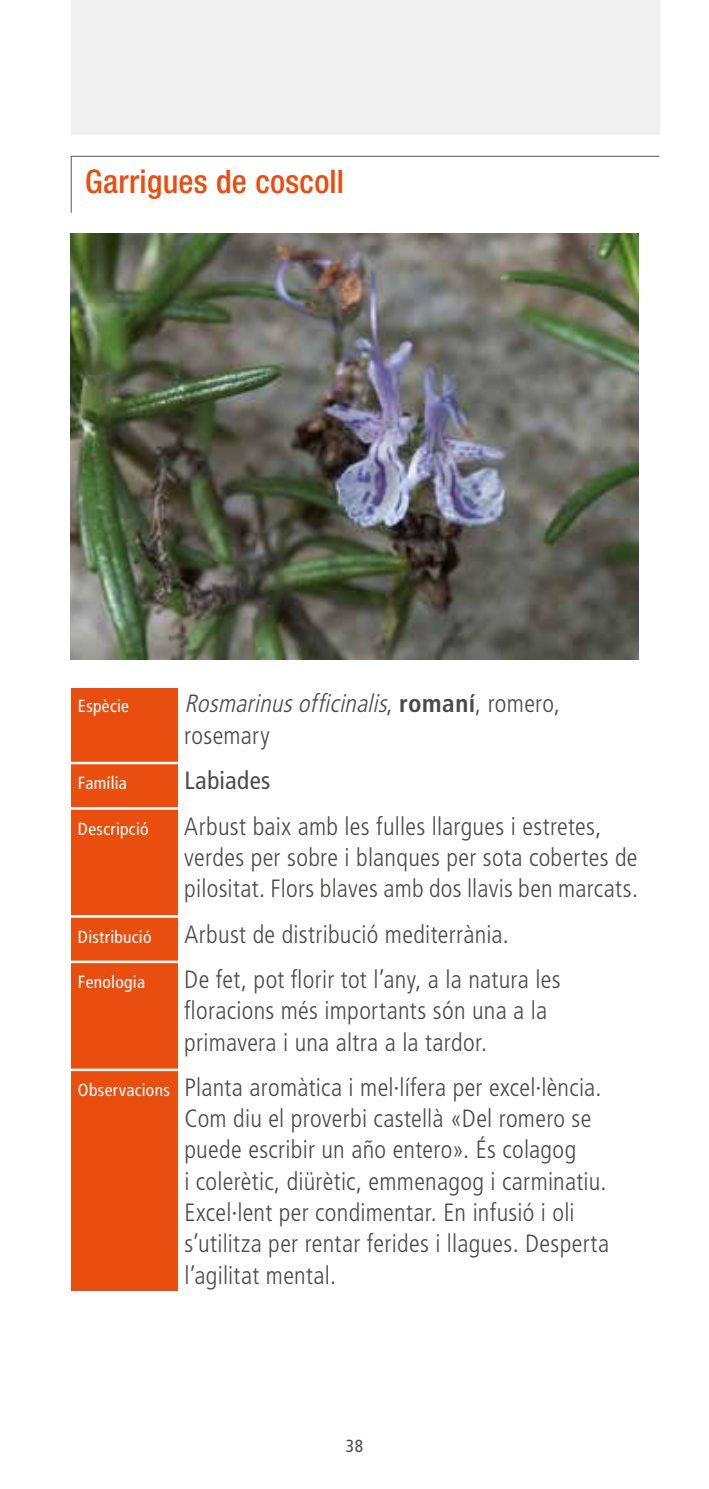
<style>
.page{position:relative;width:709px;height:1489px;background:#fff}
.page>*{position:absolute;margin:0;border:0;box-sizing:border-box;transform-origin:0 0}
.t1{font:500 condensed 32.5px "Helvetica Neue LT Std";letter-spacing:.01em;color:#e94e0f}
.t2{font:300 condensed 25px/31.2px "Frutiger LT Std";letter-spacing:.01em;color:#4a4a49}
.t3{font:italic 300 condensed 25px/31.2px "Frutiger LT Std";color:#4a4a49}
.t4{font:condensed 25px "Frutiger LT Std";letter-spacing:.015em;color:#4a4a49}
.t5{font:condensed 17.5px "Frutiger LT Std";letter-spacing:.015em;color:#fff}
.t6{font:condensed 17.5px "Frutiger LT Std";color:#4a4a49}
.s1{font-style:normal}
.s2{font-weight:700;font-style:normal}
.s3{font-weight:400;font-size:17.5px;color:#fff}
</style>
<div class="page">
<div style="left:71px;top:687px;width:106px;height:603px;background:#e94e0f"></div>
<div style="left:71px;top:0;width:588px;height:135px;background:#f0f0f0"></div>
<hr style="left:64px;top:761px;width:574px;height:3px;background:#fff">
<hr style="left:64px;top:807px;width:574px;height:2px;background:#fff">
<hr style="left:64px;top:915px;width:574px;height:2px;background:#fff">
<hr style="left:64px;top:960px;width:574px;height:3px;background:#fff">
<hr style="left:64px;top:1068px;width:574px;height:3px;background:#fff">
<img style="left:71px;top:234px;width:567px;height:425px">
<svg style="left:71px;top:156px;width:589px;height:57px"></svg>
<h1 class="t1" style="left:85px;top:162px;width:260px">Garrigues de coscoll</h1>
<p class="t5" style="left:78px;top:696px;width:53px">Espècie</p>
<p class="t3" style="left:184px;top:688px;width:377px">Rosmarinusofficinalis<span class="s1">,</span> <span class="s2">r o m a n í</span> <span class="s1">, r o m e r o , rosemary</span></p>
<p class="t5" style="left:78px;top:772px;width:51px">Família</p>
<p class="t4" style="left:184px;top:765px;width:88px">Labiades</p>
<p class="t5" style="left:78px;top:818px;width:72px">Descripció</p>
<p class="t2" style="left:184px;top:810px;width:455px">Arbust baix amb les fulles llargues i estretes, verdes per sobre i blanques per sota cobertes de pilositat. Flors blaves amb dos llavis ben marcats.</p>
<p class="t5" style="left:78px;top:926px;width:75px">Distribució</p>
<p class="t2" style="left:184px;top:918px;width:326px">Arbust de distribució mediterrània.</p>
<p class="t5" style="left:78px;top:971px;width:69px">Fenologia</p>
<p class="t2" style="left:184px;top:964px;width:378px">De fet, pot florir tot l’any, a la natura les floracions més importants són una a la primavera i una altra a la tardor.</p>
<p class="t2" style="left:184px;top:1071px;width:426px;text-indent:-106px"><span class="s3">Observacions</span> Planta aromàtica i mel·lífera per excel·lència.<br>Com diu el proverbi castellà «Del romero se puede escribir un año entero». És colagog<br>i colerètic, diürètic, emmenagog i carminatiu.<br>Excel·lent per condimentar. En infusió i oli s’utilitza per rentar ferides i llagues. Desperta l’agilitat mental.</p>
<p class="t6" style="left:346px;top:1435px;width:19px">38</p>
</div>
